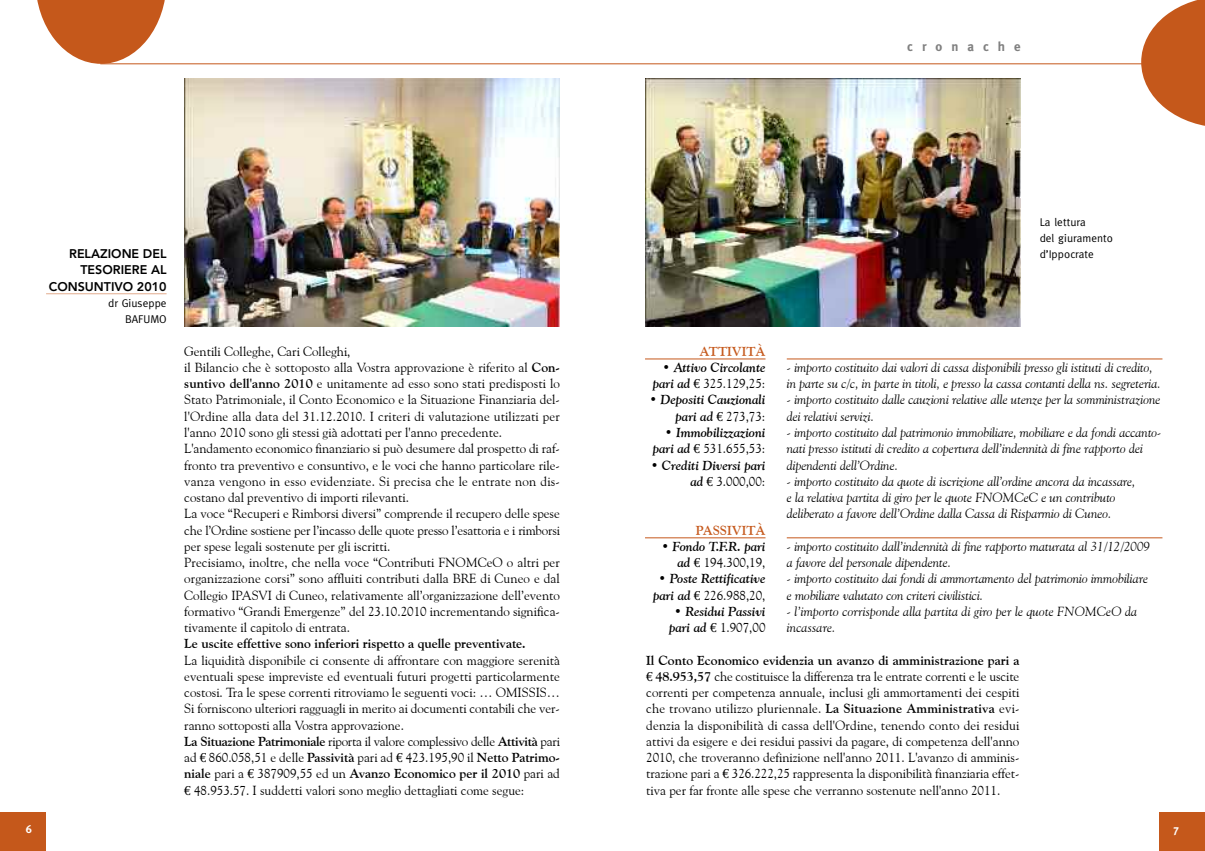
<style>
.page{position:relative;width:1205px;height:851px;background:#fff}
.page>*{position:absolute;margin:0;border:0;box-sizing:border-box;transform-origin:0 0}
.t1{font:13.12px/16.2px "Goudy Old Style BT";color:#000}
.t2{font:italic 13.12px/16.2px "Goudy Old Style BT";color:#000}
.t3{font:italic 700 13.12px/16.2px "Goudy Old Style BT";color:#000;text-align:right}
.t4{font:700 13.12px "Goudy Old Style BT";color:#000}
.t5{font:700 13.12px "Goudy Old Style BT";color:#c5581b}
.t6{font:700 13.12px "Meta";letter-spacing:.69em;color:#808080}
.t7{font:800 12.5px/16.2px "Avenir";color:#000;text-align:right}
.t8{font:11.25px/16.2px "Meta";letter-spacing:.005em;color:#000;text-align:right}
.t9{font:700 11.25px "Meta";color:#fff}
.s1{font-weight:700}
.s2{font-family:"Euro Serif"}
.s3{font-family:"Euro Serif";font-weight:400;font-style:normal}
.s4{font-weight:400;font-style:normal}
</style>
<div class="page">
<img style="left:184px;top:78px;width:376px;height:248px">
<img style="left:645px;top:78px;width:375px;height:248px">
<div style="left:1159px;top:811px;width:46px;height:39px;background:#c5581b"></div>
<svg style="left:1141px;top:0;width:64px;height:126px"></svg>
<hr style="left:46px;top:293px;width:121px;height:1px;background:#e2ab8d">
<div style="left:0;top:811px;width:46px;height:39px;background:#c5581b"></div>
<hr style="left:100px;top:63px;width:1052px;height:1px;background:#c5581b">
<svg style="left:37px;top:0;width:130px;height:64px"></svg>
<hr style="left:645px;top:358px;width:120px;height:1px;background:#c5581b">
<hr style="left:645px;top:537px;width:120px;height:1px;background:#c5581b">
<hr style="left:787px;top:358px;width:375px;height:1px;background:#c5581b">
<hr style="left:787px;top:537px;width:375px;height:1px;background:#c5581b">
<p class="t7" style="left:49px;top:247px;width:119px">RELAZIONE DEL<br>TESORIERE AL<br>CONSUNTIVO 2010</p>
<p class="t8" style="left:108px;top:295px;width:60px">dr Giuseppe<br>BAFUMO</p>
<p class="t9" style="left:26px;top:822px;width:8px">6</p>
<p class="t1" style="left:184px;top:343px;width:377px">Gentili Colleghe, Cari Colleghi,<br>il Bilancio che è sottoposto alla Vostra approvazione è riferito al <span class="s1">Con&shy;suntivo dell'anno 2010</span> e unitamente ad esso sono stati predisposti lo Stato Patrimoniale, il Conto Economico e la Situazione Finanziaria del&shy;l'Ordine alla data del 31.12.2010. I criteri di valutazione utilizzati per l'anno 2010 sono gli stessi già adottati per l'anno precedente.<br>L'andamento economico finanziario si può desumere dal prospetto di raf&shy;fronto tra preventivo e consuntivo, e le voci che hanno particolare rile&shy;vanza vengono in esso evidenziate. Si precisa che le entrate non dis&shy;costano dal preventivo di importi rilevanti.<br>La voce “Recuperi e Rimborsi diversi” comprende il recupero delle spese che l’Ordine sostiene per l’incasso delle quote presso l’esattoria e i rimborsi per spese legali sostenute per gli iscritti.<br>Precisiamo, inoltre, che nella voce “Contributi FNOMCeO o altri per organizzazione corsi” sono affluiti contributi dalla BRE di Cuneo e dal Collegio IPASVI di Cuneo, relativamente all’organizzazione dell’evento formativo “Grandi Emergenze” del 23.10.2010 incrementando significa&shy;tivamente il capitolo di entrata.</p>
<p class="t4" style="left:184px;top:635px;width:343px">Le uscite effettive sono inferiori rispetto a quelle preventivate.</p>
<p class="t1" style="left:184px;top:651px;width:377px">La liquidità disponibile ci consente di affrontare con maggiore serenità eventuali spese impreviste ed eventuali futuri progetti particolarmente costosi. Tra le spese correnti ritroviamo le seguenti voci: … OMISSIS… Si forniscono ulteriori ragguagli in merito ai documenti contabili che ver&shy;ranno sottoposti alla Vostra approvazione.<br><span class="s1">La Situazione Patrimoniale</span> riporta il valore complessivo delle <span class="s1">Attività</span> pari ad <span class="s2">€</span> 860.058,51 e delle <span class="s1">Passività</span> pari ad <span class="s2">€</span> 423.195,90 il <span class="s1">Netto Patrimo&shy;niale</span> pari a <span class="s2">€</span> 387909,55 ed un <span class="s1">Avanzo Economico per il 2010</span> pari ad <span class="s2">€</span> 48.953.57. I suddetti valori sono meglio dettagliati come segue:</p>
<p class="t6" style="left:907px;top:39px;width:115px">cronache</p>
<p class="t8" style="left:1039px;top:213px;width:75px;text-align:left">La lettura<br>del giuramento d’Ippocrate</p>
<p class="t5" style="left:700px;top:343px;width:63px">ATTIVITà</p>
<p class="t3" style="left:653px;top:359px;width:114px">• Attivo Circolante pari ad <span class="s3">€</span> <span class="s4">325.129,25:</span></p>
<p class="t3" style="left:649px;top:391px;width:118px">• Depositi Cauzionali pari ad <span class="s3">€</span> <span class="s4">273,73:</span></p>
<p class="t3" style="left:653px;top:424px;width:114px">• Immobilizzazioni pari ad <span class="s3">€</span> <span class="s4">531.655,53:</span></p>
<p class="t3" style="left:651px;top:456px;width:116px">• Crediti Diversi pari ad <span class="s3">€</span> <span class="s4">3.000,00:</span></p>
<p class="t5" style="left:696px;top:522px;width:67px">PASSIVITà</p>
<p class="t3" style="left:661px;top:538px;width:106px">• Fondo T.F.R. pari ad <span class="s3">€</span> <span class="s4">194.300,19,</span></p>
<p class="t3" style="left:653px;top:570px;width:114px;text-align:center">• Poste Rettificative pari ad <span class="s3">€</span> <span class="s4">226.988,20,</span></p>
<p class="t3" style="left:669px;top:603px;width:98px;text-align:center">• Residui Passivi pari ad <span class="s3">€</span> <span class="s4">1.907,00</span></p>
<p class="t2" style="left:787px;top:359px;width:375px">- importo costituito dai valori di cassa disponibili presso gli istituti di credito, in parte su c/c, in parte in titoli, e presso la cassa contanti della ns. segreteria.</p>
<p class="t2" style="left:787px;top:391px;width:375px">- importo costituito dalle cauzioni relative alle utenze per la somministrazione dei relativi servizi.</p>
<p class="t2" style="left:787px;top:424px;width:376px">- importo costituito dal patrimonio immobiliare, mobiliare e da fondi accanto&shy;nati presso istituti di credito a copertura dell’indennità di fine rapporto dei dipendenti dell’Ordine.</p>
<p class="t2" style="left:787px;top:473px;width:350px">- importo costituito da quote di iscrizione all’ordine ancora da incassare, e la relativa partita di giro per le quote FNOMCeC e un contributo deliberato a favore dell’Ordine dalla Cassa di Risparmio di Cuneo.</p>
<p class="t2" style="left:787px;top:538px;width:365px">- importo costituito dall’indennità di fine rapporto maturata al 31/12/2009 a favore del personale dipendente.</p>
<p class="t2" style="left:787px;top:570px;width:363px">- importo costituito dai fondi di ammortamento del patrimonio immobiliare e mobiliare valutato con criteri civilistici.</p>
<p class="t2" style="left:787px;top:603px;width:352px">- l’importo corrisponde alla partita di giro per le quote FNOMCeO da incassare.</p>
<p class="t1" style="left:646px;top:651px;width:375px;text-align:justify"><span class="s1">Il Conto Economico evidenzia un avanzo di amministrazione pari a </span><span class="s2">€</span> <span class="s1">48.953,57</span> che costituisce la differenza tra le entrate correnti e le uscite correnti per competenza annuale, inclusi gli ammortamenti dei cespiti che trovano utilizzo pluriennale. <span class="s1">La Situazione Amministrativa</span> evi&shy;denzia la disponibilità di cassa dell'Ordine, tenendo conto dei residui attivi da esigere e dei residui passivi da pagare, di competenza dell'anno 2010, che troveranno definizione nell'anno 2011. L'avanzo di amminis&shy;trazione pari a <span class="s2">€</span> 326.222,25 rappresenta la disponibilità finanziaria effet&shy;tiva per far fronte alle spese che verranno sostenute nell'anno 2011.</p>
<p class="t9" style="left:1173px;top:822px;width:8px">7</p>
</div>
